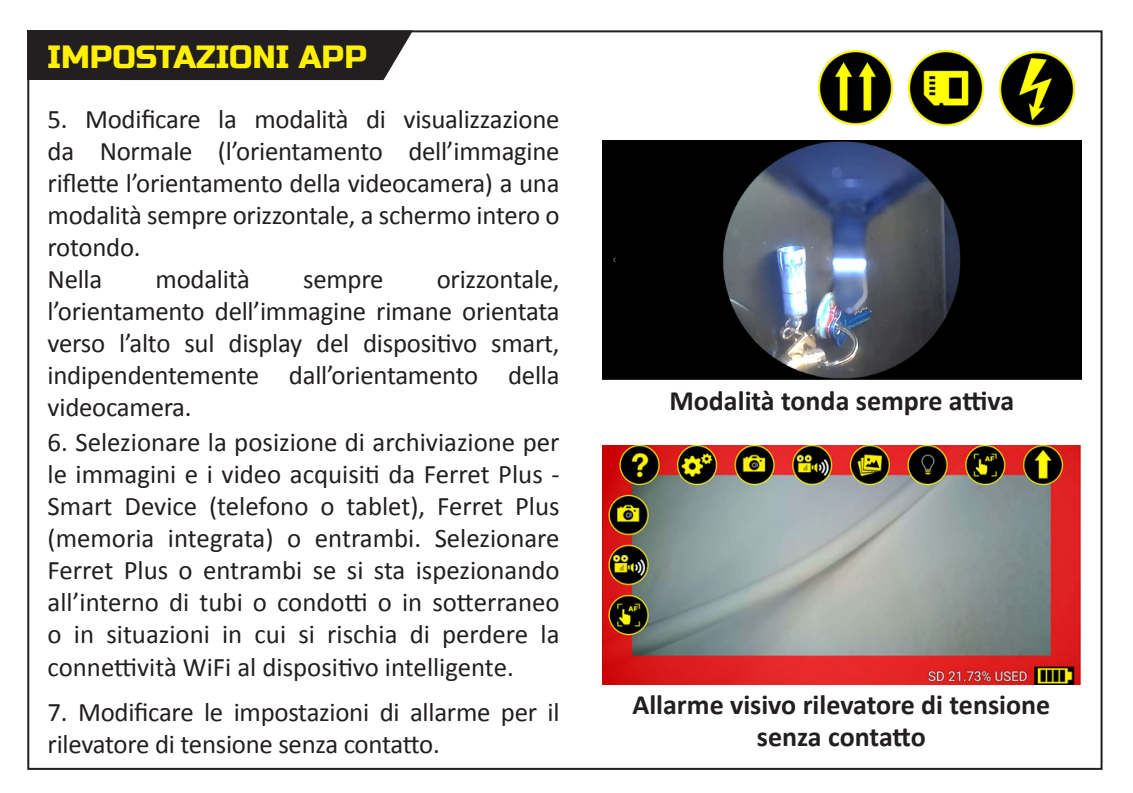
<style>
.page{position:relative;width:1133px;height:793px;background:#fff}
.page>*{position:absolute;margin:0;border:0;box-sizing:border-box;transform-origin:0 0}
.t1{font:32px "Russo One";color:#fff101}
.t2{font:700 28px "Calibri";color:#231f20}
.t3{font:26.8px/32px "Calibri";letter-spacing:-.01em;color:#231f20;text-align:justify}
</style>
<div class="page">
<img style="left:602px;top:141px;width:479px;height:239px">
<img style="left:602px;top:445px;width:478px;height:239px">
<svg style="left:288px;top:33px;width:124px;height:47px"></svg>
<div style="left:27px;top:30px;width:261px;height:50px;background:#231f20"></div>
<img style="left:818px;top:51px;width:74px;height:74px">
<img style="left:908px;top:51px;width:75px;height:75px">
<img style="left:999px;top:51px;width:75px;height:75px">
<p class="t1" style="left:48px;top:38px;width:321px">IMPOSTAZIONI APP</p>
<p class="t3" style="left:48px;top:102px;width:513px">5. Modificare la modalità di visualizzazione da Normale (l’orientamento dell’immagine riflette l’orientamento della videocamera) a una modalità sempre orizzontale, a schermo intero o rotondo.</p>
<p class="t3" style="left:48px;top:262px;width:56px">Nella</p>
<p class="t3" style="left:156px;top:262px;width:96px">modalità</p>
<p class="t3" style="left:303px;top:262px;width:82px">sempre</p>
<p class="t3" style="left:48px;top:262px;width:513px;text-indent:389px">orizzontale, l’orientamento dell’immagine rimane orientata verso l’alto sul display del dispositivo smart, indipendentemente dall’orientamento della videocamera.</p>
<p class="t2" style="left:669px;top:381px;width:346px">Modalità tonda sempre attiva</p>
<p class="t3" style="left:48px;top:426px;width:513px">6. Selezionare la posizione di archiviazione per le immagini e i video acquisiti da Ferret Plus - Smart Device (telefono o tablet), Ferret Plus (memoria integrata) o entrambi. Selezionare Ferret Plus o entrambi se si sta ispezionando all’interno di tubi o condotti o in sotterraneo o in situazioni in cui si rischia di perdere la connettività WiFi al dispositivo intelligente.</p>
<p class="t3" style="left:48px;top:695px;width:513px">7. Modificare le impostazioni di allarme per il rilevatore di tensione senza contatto.</p>
<p class="t2" style="left:632px;top:685px;width:419px">Allarme visivo rilevatore di tensione</p>
<p class="t2" style="left:757px;top:717px;width:170px">senza contatto</p>
</div>
